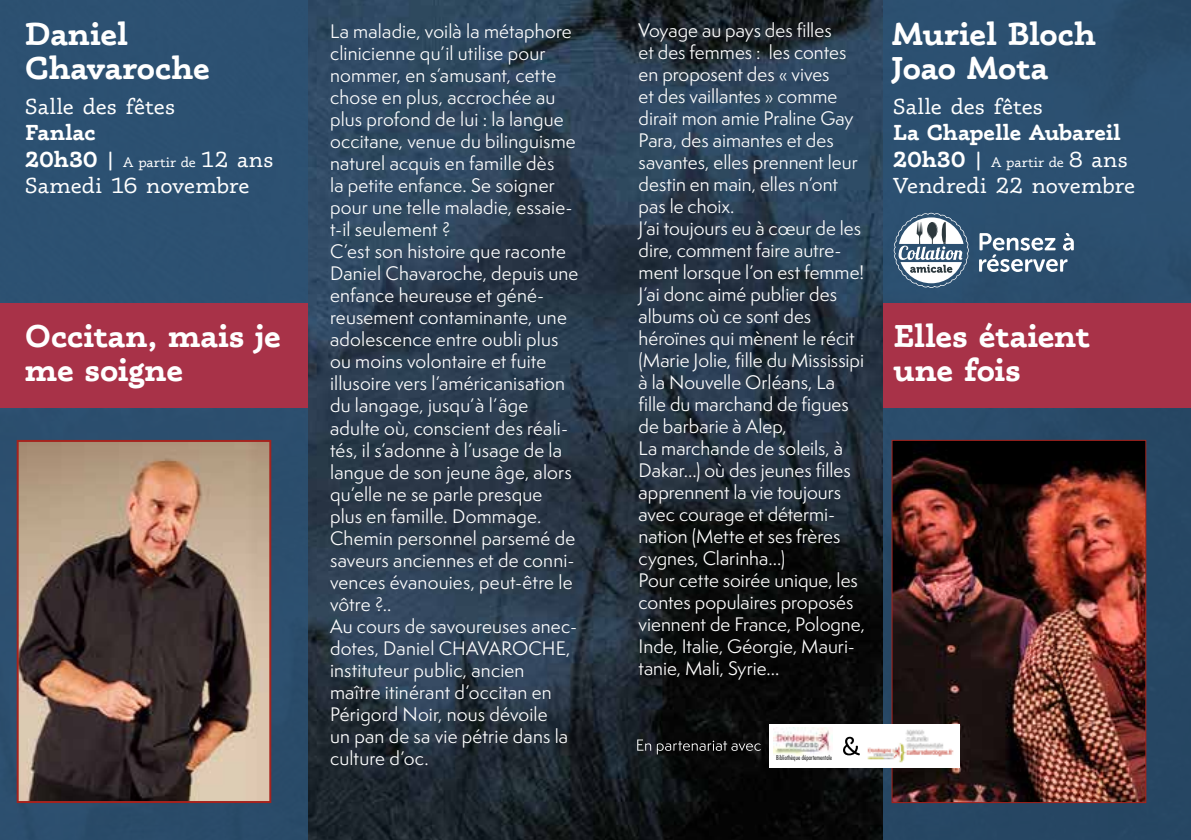
<style>
.page{position:relative;width:1191px;height:840px;background:#fff}
.page>*{position:absolute;margin:0;border:0;box-sizing:border-box;transform-origin:0 0}
.t1{font:700 32px/34px "Phoreus Cherokee";color:#fff}
.t2{font:22px "Phoreus Cherokee";color:#fff}
.t3{font:700 22px "Phoreus Cherokee";letter-spacing:.01em;color:#fff}
.t4{font:18px/22px "Semplicita Pro";letter-spacing:.005em;color:#fff}
.t5{font:14px "Phoreus Cherokee";letter-spacing:.005em;color:#fff}
.t6{font:300 condensed 6.4px "Futura";letter-spacing:.02em;color:#000}
.s1{font-weight:700;font-size:22px}
.s2{font-size:22px}
</style>
<div class="page">
<img style="left:307px;top:0;width:576px;height:839px">
<div style="left:0;top:0;width:307px;height:839px;background:#2c5274"></div>
<div style="left:0;top:302px;width:308px;height:105px;background:#a83248"></div>
<img style="left:20px;top:442px;width:248px;height:357px">
<div style="left:17px;top:439px;width:254px;height:363px;border:2px solid #a5231e"></div>
<div style="left:883px;top:0;width:308px;height:839px;background:#2c5274"></div>
<div style="left:883px;top:302px;width:308px;height:105px;background:#a83248"></div>
<img style="left:893px;top:441px;width:251px;height:359px">
<div style="left:891px;top:439px;width:255px;height:363px;border:1px solid #a5231e"></div>
<svg style="left:893px;top:213px;width:75px;height:75px"></svg>
<svg style="left:979px;top:233px;width:94px;height:39px"></svg>
<div style="left:769px;top:724px;width:191px;height:43px;background:#fff"></div>
<img style="left:774px;top:727px;width:58px;height:28px">
<svg style="left:843px;top:736px;width:17px;height:19px"></svg>
<img style="left:867px;top:730px;width:87px;height:33px">
<svg style="left:637px;top:739px;width:124px;height:15px;background:#2f3031"></svg>
<h1 class="t1" style="left:25px;top:16px;width:186px">Daniel<br>Chavaroche</h1>
<p class="t2" style="left:25px;top:94px;width:151px">Salle des fêtes</p>
<p class="t3" style="left:25px;top:119px;width:72px">Fanlac</p>
<p class="t5" style="left:25px;top:154px;width:250px"><span class="s1">20h30</span> <span class="s2">|</span> A partir de <span class="s2">12 ans</span></p>
<p class="t2" style="left:25px;top:173px;width:226px">Samedi 16 novembre</p>
<h1 class="t1" style="left:25px;top:318px;width:257px">Occitan, mais je me soigne</h1>
<p class="t4" style="left:330px;top:20px;width:250px">La maladie, voilà la métaphore clinicienne qu’il utilise pour nommer, en s’amusant, cette chose en plus, accrochée au plus profond de lui : la langue occitane, venue du bilinguisme naturel acquis en famille dès<br>la petite enfance. Se soigner pour une telle maladie, essaie&shy;t-il seulement ?<br>C’est son histoire que raconte<br>Daniel Chavaroche, depuis une enfance heureuse et géné&shy;reusement contaminante, une adolescence entre oubli plus ou moins volontaire et fuite illusoire vers l’américanisation du langage, jusqu’à l’âge adulte où, conscient des réali&shy;tés, il s’adonne à l’usage de la langue de son jeune âge, alors qu’elle ne se parle presque plus en famille. Dommage.<br>Chemin personnel parsemé de saveurs anciennes et de conni&shy;vences évanouies, peut-être le vôtre ?..<br>Au cours de savoureuses anec&shy;dotes, Daniel CHAVAROCHE, instituteur public, ancien maître itinérant d’occitan en<br>Périgord Noir, nous dévoile<br>un pan de sa vie pétrie dans la culture d’oc.</p>
<p class="t4" style="left:638px;top:19px;width:228px">Voyage au pays des filles<br>et des femmes : les contes en proposent des « vives<br>et des vaillantes » comme dirait mon amie Praline Gay<br>Para, des aimantes et des savantes, elles prennent leur destin en main, elles n’ont pas le choix.<br>J’ai toujours eu à cœur de les dire, comment faire autre&shy;ment lorsque l’on est femme!<br>J’ai donc aimé publier des albums où ce sont des héroïnes qui mènent le récit (Marie Jolie, fille du Mississipi à la Nouvelle Orléans, La fille du marchand de figues de barbarie à Alep,<br>La marchande de soleils, à<br>Dakar…) où des jeunes filles apprennent la vie toujours avec courage et détermi&shy;nation (Mette et ses frères cygnes, Clarinha…)<br>Pour cette soirée unique, les contes populaires proposés viennent de France, Pologne,<br>Inde, Italie, Géorgie, Mauri&shy;tanie, Mali, Syrie…</p>
<h1 class="t1" style="left:892px;top:16px;width:205px">Muriel Bloch<br>Joao Mota</h1>
<p class="t2" style="left:893px;top:94px;width:151px">Salle des fêtes</p>
<p class="t3" style="left:893px;top:119px;width:229px">La Chapelle Aubareil</p>
<p class="t5" style="left:893px;top:154px;width:236px"><span class="s1">20h30</span> <span class="s2">|</span> A partir de <span class="s2">8 ans</span></p>
<p class="t2" style="left:893px;top:173px;width:243px">Vendredi 22 novembre</p>
<h1 class="t1" style="left:893px;top:318px;width:198px">Elles étaient une fois</h1>
<p class="t6" style="left:776px;top:753px;width:57px">Bibliothèque départementale</p>
</div>
